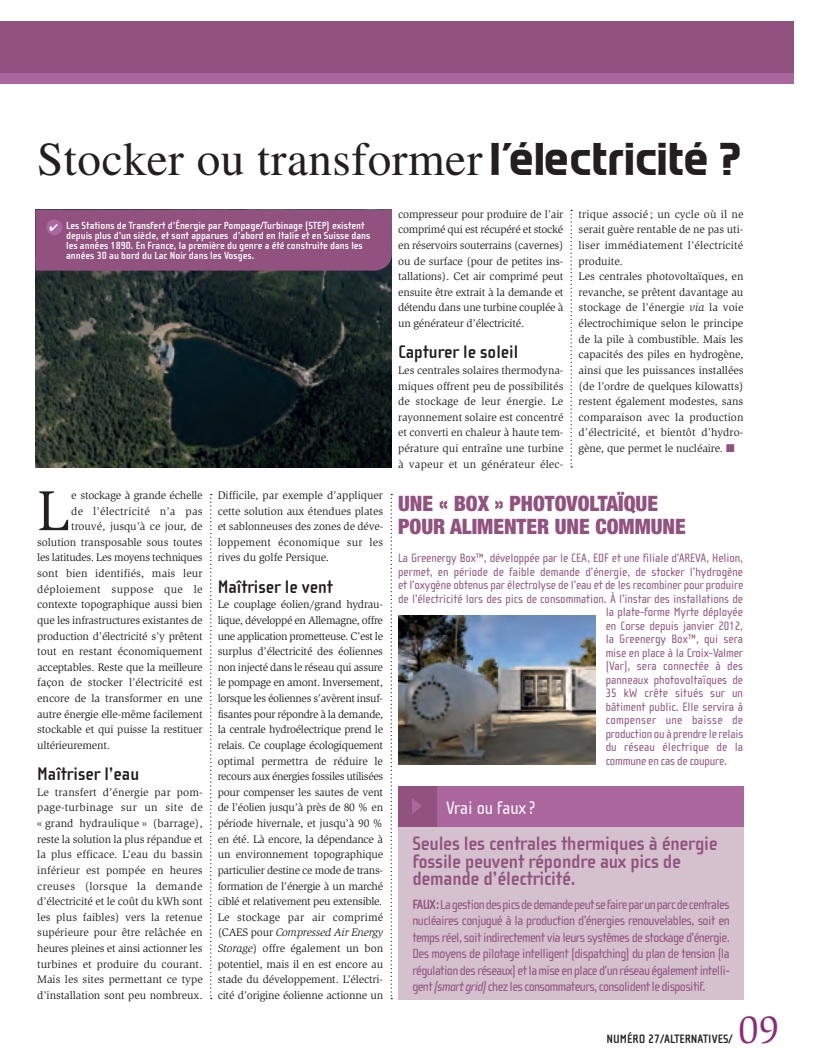
<style>
.page{position:relative;width:815px;height:1063px;background:#fff}
.page>*{position:absolute;margin:0;border:0;box-sizing:border-box;transform-origin:0 0}
.t1{font:57.88px "Slimbach";color:#231f20}
.t2{font:47.25px "Times";letter-spacing:.01em;color:#231f20}
.t3{font:700 40.75px "Prosper";letter-spacing:.015em;color:#231f20}
.t4{font:40px "Slimbach";color:#8c2a77}
.t5{font:900 condensed 21.25px/22.5px "Helvetica Neue";color:#92527f}
.t6{font:700 20px/17.5px "Cholla Sans";letter-spacing:-.01em;color:#92527f}
.t7{font:700 18.75px "Cholla Sans";color:#231f20}
.t8{font:18.75px "Cholla Sans";color:#fff}
.t9{font:13.75px/16.5px "Cholla Sans";letter-spacing:-.045em;color:#92527f;text-align:justify}
.t10{font:12.5px "Cholla Sans";letter-spacing:-.005em;color:#92527f}
.t11{font:700 12.5px "Cholla Sans";color:#231f20}
.t12{font:12.5px "Cholla Sans";letter-spacing:.02em;color:#92527f}
.t13{font:11.25px/15.6px "Slimbach";letter-spacing:-.005em;color:#231f20;text-align:justify}
.t14{font:11.25px "Slimbach";letter-spacing:-.025em;color:#231f20}
.t15{font:11.25px "Slimbach";letter-spacing:.025em;color:#231f20}
.t16{font:11.25px "Slimbach";letter-spacing:.02em;color:#231f20}
.t17{font:700 10.62px/10px "Cholla Sans";color:#fff}
.s1{font-style:italic}
.s2{color:#92527f}
.s3{font-weight:700}
</style>
<div class="page">
<div style="left:0;top:71px;width:794px;height:13px;background:#ab669d"></div>
<div style="left:0;top:21px;width:794px;height:52px;background:#92527f"></div>
<div style="left:432px;top:786px;width:312px;height:41px;background:#ab669d"></div>
<div style="left:398px;top:786px;width:39px;height:41px;background:#92527f"></div>
<svg style="left:412px;top:798px;width:9px;height:16px"></svg>
<div style="left:398px;top:827px;width:346px;height:172px;background:#d5c0cd"></div>
<img style="left:35px;top:271px;width:357px;height:197px">
<img style="left:398px;top:615px;width:197px;height:150px">
<svg style="left:210px;top:494px;width:2px;height:505px"></svg>
<svg style="left:391px;top:494px;width:1px;height:505px"></svg>
<svg style="left:570px;top:210px;width:2px;height:258px"></svg>
<div style="left:35px;top:210px;width:357px;height:61px;background:#92527f"></div>
<h2 class="t2" style="left:37px;top:133px;width:447px">Stocker ou transformer</h2>
<h3 class="t3" style="left:492px;top:132px;width:249px">l’électricité ?</h3>
<p class="t17" style="left:66px;top:221px;width:306px">Les Stations de Transfert d’Énergie par Pompage/Turbinage (STEP) existent depuis plus d’un siècle, et sont apparues d’abord en Italie et en Suisse dans les années 1890. En France, la première du genre a été construite dans les années 30 au bord du Lac Noir dans les Vosges.</p>
<h1 class="t1" style="left:37px;top:478px;width:34px">L</h1>
<p class="t13" style="left:71px;top:487px;width:133px">e stockage à grande échelle</p>
<p class="t16" style="left:71px;top:504px;width:133px">de l’électricité n’a pas</p>
<p class="t13" style="left:71px;top:519px;width:133px">trouvé, jusqu’à ce jour, de</p>
<p class="t13" style="left:37px;top:534px;width:167px">solution transposable sous toutes</p>
<p class="t14" style="left:37px;top:551px;width:167px">les latitudes. Les moyens techniques</p>
<p class="t13" style="left:37px;top:566px;width:167px">sont bien identifiés, mais leur</p>
<p class="t15" style="left:37px;top:582px;width:167px">déploiement suppose que le</p>
<p class="t13" style="left:37px;top:597px;width:167px">contexte topographique aussi bien</p>
<p class="t13" style="left:37px;top:612px;width:167px">que les infrastructures existantes de</p>
<p class="t13" style="left:37px;top:628px;width:167px">production d’électricité s’y prêtent</p>
<p class="t13" style="left:37px;top:644px;width:167px">tout en restant économiquement</p>
<p class="t13" style="left:37px;top:659px;width:167px">acceptables. Reste que la meilleure</p>
<p class="t13" style="left:37px;top:675px;width:167px">façon de stocker l’électricité est</p>
<p class="t13" style="left:37px;top:691px;width:167px">encore de la transformer en une</p>
<p class="t13" style="left:37px;top:706px;width:167px">autre énergie elle-même facilement</p>
<p class="t13" style="left:37px;top:722px;width:167px">stockable et qui puisse la restituer</p>
<p class="t13" style="left:37px;top:737px;width:74px">ultérieurement.</p>
<h3 class="t7" style="left:37px;top:764px;width:103px">Maîtriser l’eau</h3>
<p class="t13" style="left:37px;top:784px;width:167px">Le transfert d’énergie par pom&shy;page-turbinage sur un site de « grand hydraulique » (barrage), reste la solution la plus répandue et la plus efficace. L’eau du bassin inférieur est pompée en heures creuses (lorsque la demande d’électricité et le coût du kWh sont les plus faibles) vers la retenue supérieure pour être relâchée en heures pleines et ainsi actionner les turbines et produire du courant.<br>Mais les sites permettant ce type d’installation sont peu nombreux.</p>
<p class="t13" style="left:218px;top:487px;width:167px">Difficile, par exemple d’appliquer cette solution aux étendues plates et sablonneuses des zones de déve&shy;loppement économique sur les rives du golfe Persique.</p>
<h3 class="t7" style="left:218px;top:576px;width:117px">Maîtriser le vent</h3>
<p class="t13" style="left:218px;top:597px;width:167px">Le couplage éolien/grand hydrau&shy;lique, développé en Allemagne, offre une application prometteuse. C’est le surplus d’électricité des éoliennes non injecté dans le réseau qui assure le pompage en amont. Inversement, lorsque les éoliennes s’avèrent insuf&shy;fisantes pour répondre à la demande, la centrale hydroélectrique prend le relais. Ce couplage écologiquement optimal permettra de réduire le recours aux énergies fossiles utilisées pour compenser les sautes de vent de l’éolien jusqu’à près de 80 % en période hivernale, et jusqu’à 90 % en été. Là encore, la dépendance à un environnement topographique particulier destine ce mode de trans&shy;formation de l’énergie à un marché ciblé et relativement peu extensible.<br>Le stockage par air comprimé (CAES pour <span class="s1">Compressed Air Energy Storage</span>) offre également un bon potentiel, mais il en est encore au stade du développement. L’électri&shy;cité d’origine éolienne actionne un</p>
<p class="t13" style="left:398px;top:206px;width:167px">compresseur pour produire de l’air comprimé qui est récupéré et stocké en réservoirs souterrains (cavernes) ou de surface (pour de petites ins&shy;tallations). Cet air comprimé peut ensuite être extrait à la demande et détendu dans une turbine couplée à un générateur d’électricité.</p>
<h3 class="t7" style="left:398px;top:342px;width:122px">Capturer le soleil</h3>
<p class="t13" style="left:398px;top:362px;width:167px">Les centrales solaires thermodyna&shy;miques offrent peu de possibilités de stockage de leur énergie. Le rayonnement solaire est concentré et converti en chaleur à haute tem&shy;pérature qui entraîne une turbine à vapeur et un générateur élec-</p>
<p class="t13" style="left:579px;top:206px;width:166px;text-align:left">trique associé ; un cycle où il ne serait guère rentable de ne pas uti&shy;liser immédiatement l’électricité produite.<br>Les centrales photovoltaïques, en revanche, se prêtent davantage au stockage de l’énergie <span class="s1">via</span> la voie électrochimique selon le principe de la pile à combustible. Mais les capacités des piles en hydrogène, ainsi que les puissances installées (de l’ordre de quelques kilowatts) restent également modestes, sans comparaison avec la production d’électricité, et bientôt d’hydro&shy;gène, que permet le nucléaire. <span class="s2">■</span></p>
<h3 class="t5" style="left:398px;top:492px;width:289px">UNE « BOX » PHOTOVOLTAÏQUE<br>POUR ALIMENTER UNE COMMUNE</h3>
<p class="t10" style="left:398px;top:551px;width:346px">La Greenergy Box™, développée par le CEA, EDF et une filiale d’AREVA, Helion,</p>
<p class="t10" style="left:398px;top:565px;width:347px">permet, en période de faible demande d’énergie, de stocker l’hydrogène</p>
<p class="t10" style="left:398px;top:578px;width:347px">et l’oxygène obtenus par électrolyse de l’eau et de les recombiner pour produire</p>
<p class="t10" style="left:398px;top:592px;width:346px">de l’électricité lors des pics de consommation. À l’instar des installations de</p>
<p class="t10" style="left:606px;top:605px;width:139px">la plate-forme Myrte déployée</p>
<p class="t10" style="left:606px;top:619px;width:139px">en Corse depuis janvier 2012,</p>
<p class="t10" style="left:606px;top:632px;width:139px">la Greenergy Box™, qui sera</p>
<p class="t10" style="left:606px;top:646px;width:139px">mise en place à la Croix-Valmer</p>
<p class="t10" style="left:606px;top:659px;width:139px">(Var), sera connectée à des</p>
<p class="t10" style="left:606px;top:673px;width:139px">panneaux photovoltaïques de</p>
<p class="t10" style="left:606px;top:686px;width:139px">35 kW crête situés sur un</p>
<p class="t10" style="left:606px;top:700px;width:139px">bâtiment public. Elle servira à</p>
<p class="t12" style="left:606px;top:713px;width:139px">compenser une baisse de</p>
<p class="t10" style="left:606px;top:727px;width:139px">production ou à prendre le relais</p>
<p class="t10" style="left:606px;top:740px;width:139px">du réseau électrique de la</p>
<p class="t10" style="left:606px;top:754px;width:123px">commune en cas de coupure.</p>
<h3 class="t8" style="left:446px;top:797px;width:91px">Vrai ou faux ?</h3>
<h3 class="t6" style="left:412px;top:835px;width:307px">Seules les centrales thermiques à énergie fossile peuvent répondre aux pics de demande d’électricité.</h3>
<p class="t9" style="left:412px;top:896px;width:319px"><span class="s3">FAUX:</span> La gestion des pics de demande peut se faire par un parc de centrales nucléaires conjugué à la production d’énergies renouvelables, soit en temps réel, soit indirectement via leurs systèmes de stockage d’énergie.<br>Des moyens de pilotage intelligent (dispatching) du plan de tension (la régulation des réseaux) et la mise en place d’un réseau également intelli&shy;gent <span class="s1">(smart grid)</span> chez les consommateurs, consolident le dispositif.</p>
<h3 class="t4" style="left:738px;top:1006px;width:43px">09</h3>
<p class="t11" style="left:607px;top:1032px;width:26px">Numéro</p>
<p class="t11" style="left:648px;top:1032px;width:86px">27/ALTERNATIVES/</p>
</div>
